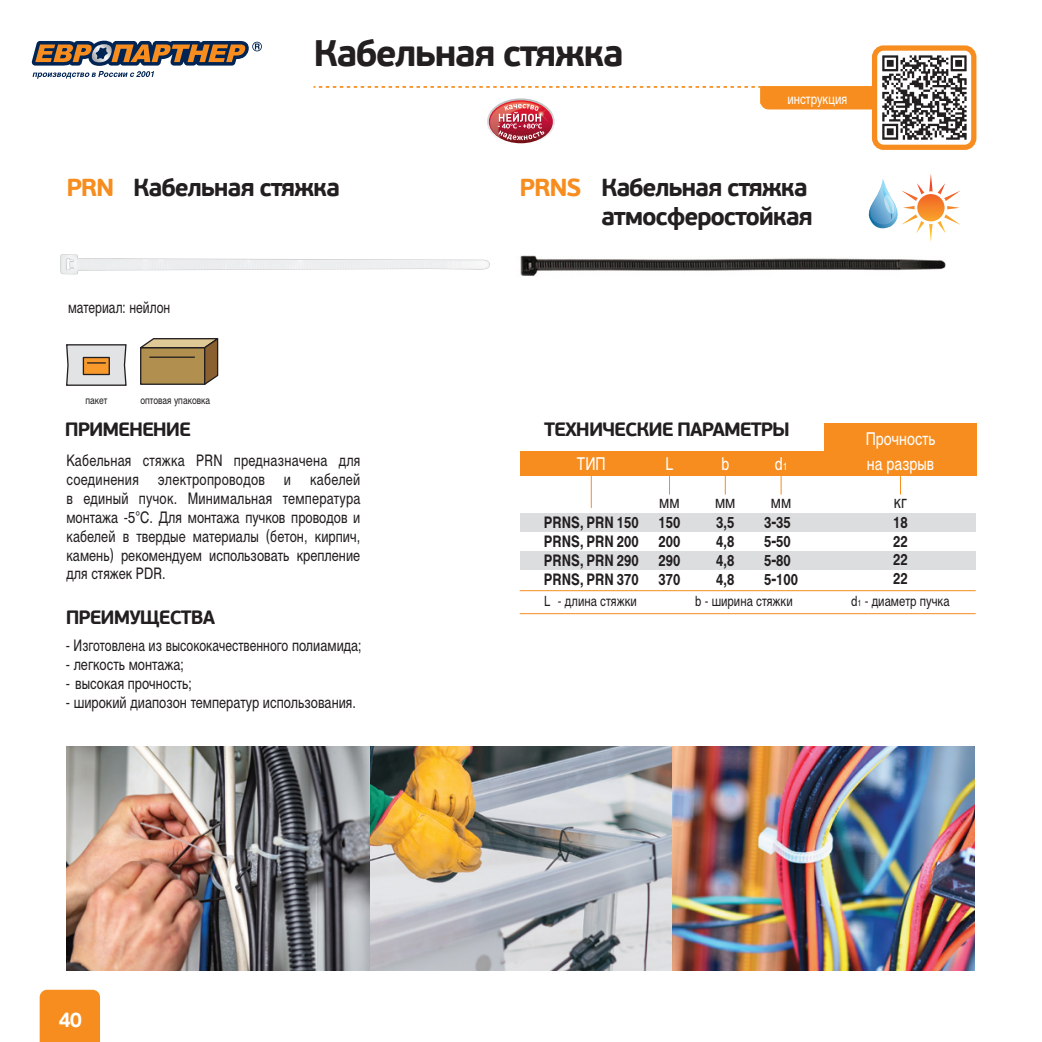
<style>
.page{position:relative;width:1042px;height:1042px;background:#fff}
.page>*{position:absolute;margin:0;border:0;box-sizing:border-box;transform-origin:0 0}
.t1{font:700 36.75px "PF Beau Sans Pro";letter-spacing:-.05em;color:#231f20}
.t2{font:700 24.5px/29.4px "PF Beau Sans Pro";letter-spacing:-.05em;color:#231f20}
.t3{font:700 24.5px "PF Beau Sans Pro";color:#f78d1e}
.t4{font:700 21px "PF Beau Sans Pro";color:#fff;scale:.9 1}
.t5{font:700 19.25px "PF Beau Sans Pro";letter-spacing:-.05em;color:#231f20}
.t6{font:condensed 17.5px "Cyrvetica";color:#fff}
.t7{font:condensed 17.5px "Cyrvetica";color:#231f20}
.t8{font:condensed 15.75px/18.9px "Cyrvetica";color:#231f20;text-align:justify}
.t9{font:700 condensed 15.75px/19.2px "Cyrvetica";color:#231f20;text-align:justify}
.t10{font:condensed 15.75px "Cyrvetica";color:#231f20;scale:.95 1}
.t11{font:condensed 14px "Cyrvetica";color:#231f20}
.t12{font:condensed 14px "Cyrvetica";color:#fff}
.t13{font:condensed 10.5px "Cyrvetica";color:#231f20}
.s1{color:#f78d1e}
.s2{font-size:10.5px}
.s3{font-size:8.75px}
</style>
<div class="page">
<svg style="left:140px;top:338px;width:79px;height:47px;background:#a38756"></svg>
<hr style="left:150px;top:356px;width:44px;height:2px;background:#231f20">
<svg style="left:66px;top:344px;width:61px;height:42px;background:#c8baac"></svg>
<svg style="left:868px;top:174px;width:92px;height:68px"></svg>
<div style="left:40px;top:990px;width:60px;height:52px;background:#f78d1e"></div>
<svg style="left:32px;top:41px;width:230px;height:38px"></svg>
<div style="left:872px;top:45px;width:104px;height:105px;border:5px solid #f78d1e;border-radius:9px"></div>
<svg style="left:882px;top:55px;width:84px;height:85px"></svg>
<img style="left:66px;top:746px;width:908px;height:224px">
<div style="left:824px;top:423px;width:152px;height:28px;background:#f78d1e"></div>
<div style="left:520px;top:551px;width:456px;height:19px;background:#dcddde"></div>
<div style="left:520px;top:513px;width:456px;height:18px;background:#dcddde"></div>
<div style="left:520px;top:451px;width:456px;height:25px;background:#f78d1e"></div>
<hr style="left:591px;top:476px;width:1px;height:32px;background:#f78d1e">
<svg style="left:900px;top:476px;width:1px;height:18px"></svg>
<hr style="left:520px;top:613px;width:455px;height:1px;background:#f78d1e">
<hr style="left:520px;top:590px;width:455px;height:1px;background:#f78d1e">
<svg style="left:780px;top:476px;width:1px;height:18px"></svg>
<svg style="left:725px;top:476px;width:1px;height:18px"></svg>
<svg style="left:669px;top:476px;width:1px;height:18px"></svg>
<img style="left:520px;top:255px;width:426px;height:22px">
<img style="left:61px;top:255px;width:429px;height:19px">
<svg style="left:314px;top:86px;width:560px;height:59px"></svg>
<h1 class="t1" style="left:314px;top:30px;width:312px">Кабельная стяжка</h1>
<p class="t12" style="left:787px;top:91px;width:61px">инструкция</p>
<h2 class="t2" style="left:66px;top:173px;width:275px"><span class="s1">PRN</span> Кабельная стяжка</h2>
<p class="t10" style="left:68px;top:299px;width:109px">материал: нейлон</p>
<p class="t13" style="left:85px;top:394px;width:23px">пакет</p>
<p class="t13" style="left:140px;top:394px;width:71px">оптовая упаковка</p>
<p class="t5" style="left:65px;top:418px;width:128px">ПРИМЕНЕНИЕ</p>
<p class="t8" style="left:66px;top:451px;width:296px">Кабельная стяжка PRN предназначена для соединения электропроводов и кабелей в единый пучок. Минимальная температура монтажа -5°С. Для монтажа пучков проводов и кабелей в твердые материалы (бетон, кирпич, камень) рекомендуем использовать крепление для стяжек PDR.</p>
<p class="t5" style="left:66px;top:605px;width:151px">ПРЕИМУЩЕСТВА</p>
<p class="t8" style="left:66px;top:636px;width:298px">- Изготовлена из высококачественного полиамида;</p>
<p class="t8" style="left:66px;top:655px;width:120px">- легкость монтажа;</p>
<p class="t8" style="left:66px;top:674px;width:128px">- высокая прочность;</p>
<p class="t8" style="left:66px;top:693px;width:292px">- широкий диапозон температур использования.</p>
<h3 class="t4" style="left:58px;top:1007px;width:28px">40</h3>
<h2 class="t3" style="left:520px;top:172px;width:63px">PRNS</h2>
<h2 class="t2" style="left:601px;top:173px;width:213px">Кабельная стяжка атмосферостойкая</h2>
<p class="t5" style="left:544px;top:418px;width:247px">ТЕХНИЧЕСКИЕ ПАРАМЕТРЫ</p>
<p class="t6" style="left:866px;top:429px;width:71px">Прочность</p>
<p class="t6" style="left:721px;top:454px;width:9px">b</p>
<p class="t6" style="left:775px;top:454px;width:14px">d<span class="s2">1</span></p>
<p class="t6" style="left:577px;top:454px;width:30px">ТИП</p>
<p class="t6" style="left:665px;top:454px;width:9px">L</p>
<p class="t7" style="left:659px;top:492px;width:22px">мм</p>
<p class="t9" style="left:658px;top:512px;width:23px">150<br>200<br>290<br>370</p>
<p class="t6" style="left:867px;top:454px;width:69px">на разрыв</p>
<p class="t7" style="left:715px;top:492px;width:22px">мм</p>
<p class="t7" style="left:771px;top:492px;width:22px">мм</p>
<p class="t7" style="left:894px;top:492px;width:15px">кг</p>
<p class="t9" style="left:544px;top:512px;width:96px">PRNS, PRN 150<br>PRNS, PRN 200<br>PRNS, PRN 290<br>PRNS, PRN 370</p>
<p class="t9" style="left:764px;top:512px;width:35px;text-align:left">3-35<br>5-50<br>5-80<br>5-100</p>
<p class="t9" style="left:893px;top:513px;width:16px">18<br>22<br>22<br>22</p>
<p class="t11" style="left:695px;top:593px;width:99px">b - ширина стяжки</p>
<p class="t9" style="left:716px;top:512px;width:19px">3,5<br>4,8<br>4,8<br>4,8</p>
<p class="t11" style="left:544px;top:593px;width:94px">L - длина стяжки</p>
<p class="t11" style="left:851px;top:593px;width:100px">d<span class="s3">1</span> - диаметр пучка</p>
</div>
